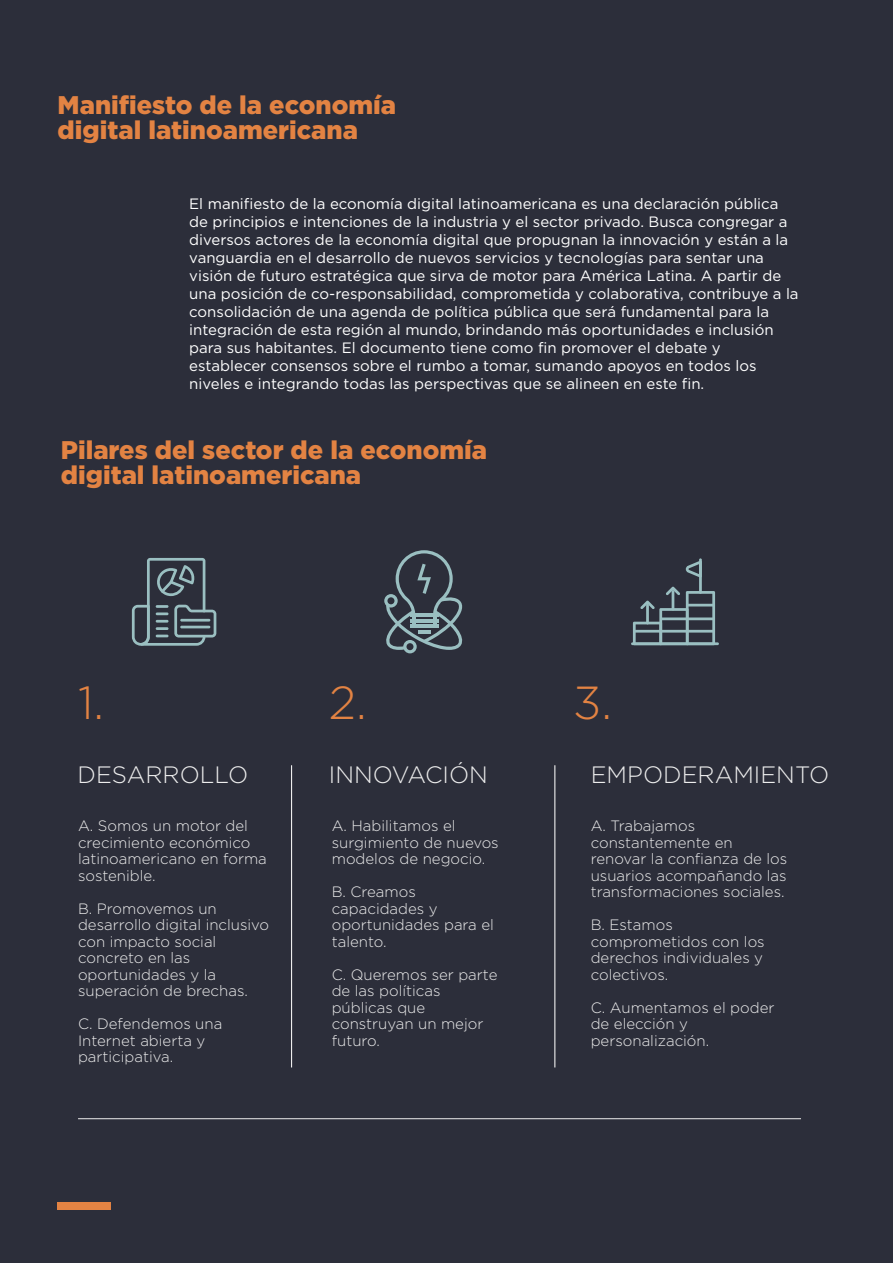
<style>
.page{position:relative;width:893px;height:1263px;background:#2c2e3a}
.page>*{position:absolute;margin:0;border:0;box-sizing:border-box;transform-origin:0 0}
.t1{font:300 46.35px "Gotham";color:#e38343}
.t2{font:900 25.5px/25.5px "Gotham";color:#e38343}
.t3{font:300 23.7px "Gotham";color:#ededed}
.t4{font:15px/18px "Gotham";color:#fff}
.t5{font:300 15px/16.5px "Gotham";color:#ededed}
</style>
<div class="page">
<div style="left:58px;top:1202px;width:53px;height:8px;background:#e38343"></div>
<hr style="left:631px;top:642px;width:88px;height:3px;background:#9abfc1">
<svg style="left:633px;top:586px;width:82px;height:57px"></svg>
<hr style="left:699px;top:558px;width:3px;height:36px;background:#9abfc1">
<svg style="left:686px;top:561px;width:13px;height:16px"></svg>
<hr style="left:686px;top:604px;width:29px;height:2px;background:#9abfc1">
<hr style="left:660px;top:617px;width:55px;height:3px;background:#9abfc1">
<hr style="left:634px;top:630px;width:81px;height:3px;background:#9abfc1">
<svg style="left:132px;top:558px;width:84px;height:88px"></svg>
<hr style="left:180px;top:619px;width:30px;height:2px;background:#9abfc1">
<hr style="left:180px;top:626px;width:30px;height:2px;background:#9abfc1">
<svg style="left:384px;top:550px;width:79px;height:103px"></svg>
<hr style="left:291px;top:765px;width:1px;height:302px;background:#ededed">
<hr style="left:554px;top:765px;width:1px;height:302px;background:#ededed">
<h2 class="t2" style="left:58px;top:91px;width:340px">Manifiesto de la economía digital latinoamericana</h2>
<p class="t4" style="left:189px;top:194px;width:611px">El manifiesto de la economía digital latinoamericana es una declaración pública de principios e intenciones de la industria y el sector privado. Busca congregar a diversos actores de la economía digital que propugnan la innovación y están a la vanguardia en el desarrollo de nuevos servicios y tecnologías para sentar una visión de futuro estratégica que sirva de motor para América Latina. A partir de una posición de co-responsabilidad, comprometida y colaborativa, contribuye a la consolidación de una agenda de política pública que será fundamental para la integración de esta región al mundo, brindando más oportunidades e inclusión para sus habitantes. El documento tiene como fin promover el debate y establecer consensos sobre el rumbo a tomar, sumando apoyos en todos los niveles e integrando todas las perspectivas que se alineen en este fin.</p>
<h2 class="t2" style="left:61px;top:437px;width:428px">Pilares del sector de la economía digital latinoamericana</h2>
<h1 class="t1" style="left:78px;top:674px;width:28px">1.</h1>
<h1 class="t1" style="left:329px;top:674px;width:39px">2.</h1>
<h1 class="t1" style="left:573px;top:674px;width:40px">3.</h1>
<h3 class="t3" style="left:78px;top:759px;width:172px">DESARROLLO</h3>
<h3 class="t3" style="left:329px;top:759px;width:161px">INNOVACIÓN</h3>
<h3 class="t3" style="left:591px;top:759px;width:240px">EMPODERAMIENTO</h3>
<p class="t5" style="left:78px;top:817px;width:190px">A. Somos un motor del crecimiento económico latinoamericano en forma sostenible.</p>
<p class="t5" style="left:78px;top:900px;width:193px">B. Promovemos un desarrollo digital inclusivo con impacto social concreto en las oportunidades y la superación de brechas.</p>
<p class="t5" style="left:78px;top:1015px;width:146px">C. Defendemos una<br>Internet abierta y participativa.</p>
<p class="t5" style="left:332px;top:817px;width:169px">A. Habilitamos el surgimiento de nuevos modelos de negocio.</p>
<p class="t5" style="left:332px;top:883px;width:164px">B. Creamos capacidades y oportunidades para el talento.</p>
<p class="t5" style="left:332px;top:966px;width:167px">C. Queremos ser parte de las políticas públicas que construyan un mejor futuro.</p>
<p class="t5" style="left:591px;top:817px;width:198px">A. Trabajamos constantemente en renovar la confianza de los usuarios acompañando las transformaciones sociales.</p>
<p class="t5" style="left:591px;top:916px;width:175px">B. Estamos comprometidos con los derechos individuales y colectivos.</p>
<p class="t5" style="left:591px;top:999px;width:185px">C. Aumentamos el poder de elección y personalización.</p>
</div>
